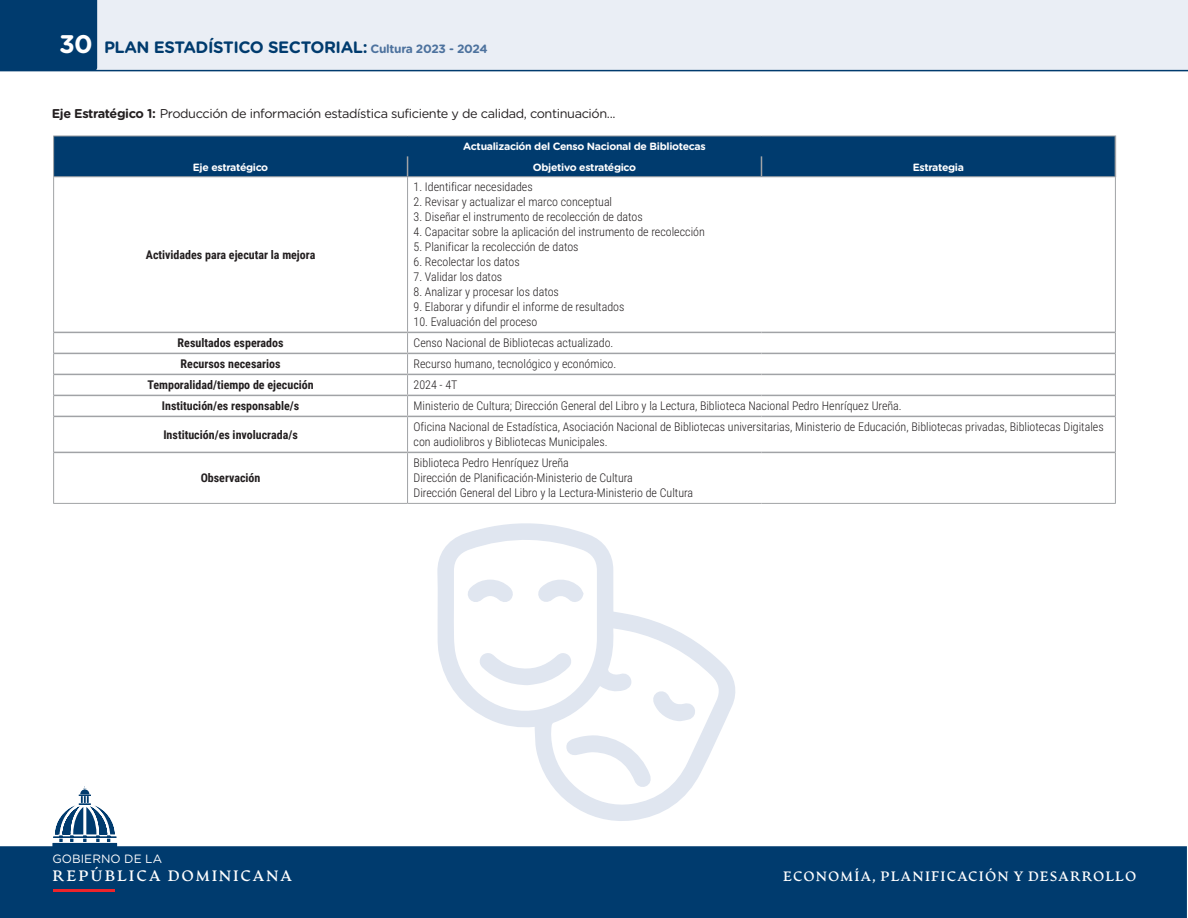
<style>
.page{position:relative;width:1188px;height:918px;background:#fff}
.page>*{position:absolute;margin:0;border:0;box-sizing:border-box;transform-origin:0 0}
.t1{font:700 16.5px "Gotham Rounded";letter-spacing:-.025em;color:#003b6e}
.t2{font:700 15px "Artifex CF";letter-spacing:.11em;color:#fff}
.t3{font:700 13.5px "Artifex CF";letter-spacing:.075em;color:#fff}
.Cuadro{font:12.75px "Gotham Rounded";letter-spacing:-.03em;color:#231f20}
.Cuerpo_de_texto{font:300 12px/15px "Roboto Condensed";color:#231f20}
.Cuerpo_de_texto-2{font:700 12px "Roboto Condensed";color:#231f20}
.t4{font:12px "Gotham Rounded";color:#fff}
.Cuadro-2{font:700 10.5px "Gotham Rounded";letter-spacing:-.03em;color:#fff}
.s1{font-size:25.5px;color:#fff}
.s2{font-size:12px;color:#4d729e}
.s3{font-weight:700}
</style>
<div class="page">
<div style="left:97px;top:0;width:1091px;height:70px;background:#eaeef5"></div>
<div style="left:0;top:0;width:97px;height:70px;background:#003b6e"></div>
<hr style="left:0;top:70px;width:1188px;height:1px;background:#003b6e">
<div style="left:0;top:843px;width:1187px;height:75px;background:#003b6e"></div>
<hr style="left:53px;top:889px;width:62px;height:3px;background:#ed242a">
<svg style="left:53px;top:786px;width:63px;height:56px"></svg>
<hr style="left:53px;top:177px;width:1px;height:155px;background:#a1a3a6">
<hr style="left:407px;top:177px;width:1px;height:155px;background:#a1a3a6">
<hr style="left:1115px;top:177px;width:1px;height:155px;background:#a1a3a6">
<svg style="left:53px;top:332px;width:1px;height:84px"></svg>
<svg style="left:407px;top:333px;width:1px;height:83px"></svg>
<svg style="left:1115px;top:332px;width:1px;height:84px"></svg>
<hr style="left:53px;top:416px;width:1px;height:36px;background:#a1a3a6">
<hr style="left:407px;top:417px;width:1px;height:35px;background:#a1a3a6">
<hr style="left:1115px;top:416px;width:1px;height:36px;background:#a1a3a6">
<hr style="left:53px;top:452px;width:1px;height:51px;background:#a1a3a6">
<hr style="left:407px;top:453px;width:1px;height:50px;background:#a1a3a6">
<hr style="left:1115px;top:452px;width:1px;height:51px;background:#a1a3a6">
<hr style="left:53px;top:503px;width:355px;height:1px;background:#a1a3a6">
<hr style="left:408px;top:503px;width:353px;height:1px;background:#a1a3a6">
<hr style="left:761px;top:503px;width:355px;height:1px;background:#a1a3a6">
<hr style="left:54px;top:332px;width:354px;height:1px;background:#a1a3a6">
<hr style="left:408px;top:332px;width:353px;height:1px;background:#a1a3a6">
<hr style="left:761px;top:332px;width:354px;height:1px;background:#a1a3a6">
<hr style="left:54px;top:353px;width:354px;height:1px;background:#a1a3a6">
<hr style="left:408px;top:353px;width:353px;height:1px;background:#a1a3a6">
<hr style="left:761px;top:353px;width:354px;height:1px;background:#a1a3a6">
<hr style="left:54px;top:374px;width:354px;height:1px;background:#a1a3a6">
<hr style="left:408px;top:374px;width:353px;height:1px;background:#a1a3a6">
<hr style="left:761px;top:374px;width:354px;height:1px;background:#a1a3a6">
<hr style="left:54px;top:395px;width:354px;height:1px;background:#a1a3a6">
<hr style="left:408px;top:395px;width:353px;height:1px;background:#a1a3a6">
<hr style="left:761px;top:395px;width:354px;height:1px;background:#a1a3a6">
<hr style="left:54px;top:416px;width:354px;height:1px;background:#a1a3a6">
<hr style="left:408px;top:416px;width:353px;height:1px;background:#a1a3a6">
<hr style="left:761px;top:416px;width:354px;height:1px;background:#a1a3a6">
<hr style="left:54px;top:452px;width:354px;height:1px;background:#a1a3a6">
<hr style="left:408px;top:452px;width:353px;height:1px;background:#a1a3a6">
<hr style="left:761px;top:452px;width:354px;height:1px;background:#a1a3a6">
<div style="left:53px;top:136px;width:1063px;height:41px;background:#003b6e"></div>
<svg style="left:437px;top:523px;width:299px;height:298px"></svg>
<svg style="left:479px;top:653px;width:93px;height:32px"></svg>
<svg style="left:467px;top:580px;width:47px;height:23px"></svg>
<svg style="left:537px;top:577px;width:47px;height:26px"></svg>
<svg style="left:566px;top:735px;width:86px;height:53px"></svg>
<svg style="left:652px;top:690px;width:44px;height:31px"></svg>
<h1 class="t1" style="left:59px;top:35px;width:430px"><span class="s1">30</span> PLAN ESTADÍSTICO SECTORIAL: <span class="s2">Cultura 2023 - 2024</span></h1>
<p class="Cuadro" style="left:52px;top:105px;width:565px"><span class="s3">Eje Estratégico 1:</span> Producción de información estadística suficiente y de calidad, continuación...</p>
<p class="Cuadro-2" style="left:463px;top:139px;width:244px">Actualización del Censo Nacional de Bibliotecas</p>
<p class="Cuadro-2" style="left:193px;top:159px;width:77px">Eje estratégico</p>
<p class="Cuadro-2" style="left:533px;top:159px;width:105px">Objetivo estratégico</p>
<p class="Cuadro-2" style="left:913px;top:159px;width:53px">Estrategia</p>
<p class="Cuerpo_de_texto-2" style="left:146px;top:246px;width:171px">Actividades para ejecutar la mejora</p>
<p class="Cuerpo_de_texto" style="left:414px;top:179px;width:121px">1. Identificar necesidades</p>
<p class="Cuerpo_de_texto" style="left:414px;top:194px;width:200px">2. Revisar y actualizar el marco conceptual</p>
<p class="Cuerpo_de_texto" style="left:414px;top:209px;width:231px">3. Diseñar el instrumento de recolección de datos</p>
<p class="Cuerpo_de_texto" style="left:414px;top:224px;width:293px">4. Capacitar sobre la aplicación del instrumento de recolección</p>
<p class="Cuerpo_de_texto" style="left:414px;top:239px;width:167px">5. Planificar la recolección de datos</p>
<p class="Cuerpo_de_texto" style="left:414px;top:254px;width:108px">6. Recolectar los datos</p>
<p class="Cuerpo_de_texto" style="left:414px;top:269px;width:90px">7. Validar los datos</p>
<p class="Cuerpo_de_texto" style="left:414px;top:284px;width:147px">8. Analizar y procesar los datos</p>
<p class="Cuerpo_de_texto" style="left:414px;top:299px;width:212px">9. Elaborar y difundir el informe de resultados</p>
<p class="Cuerpo_de_texto" style="left:414px;top:314px;width:125px">10. Evaluación del proceso</p>
<p class="Cuerpo_de_texto-2" style="left:178px;top:335px;width:107px">Resultados esperados</p>
<p class="Cuerpo_de_texto" style="left:414px;top:335px;width:201px">Censo Nacional de Bibliotecas actualizado.</p>
<p class="Cuerpo_de_texto-2" style="left:181px;top:356px;width:101px">Recursos necesarios</p>
<p class="Cuerpo_de_texto" style="left:414px;top:356px;width:204px">Recurso humano, tecnológico y económico.</p>
<p class="Cuerpo_de_texto-2" style="left:147px;top:377px;width:168px">Temporalidad/tiempo de ejecución</p>
<p class="Cuerpo_de_texto" style="left:414px;top:377px;width:45px">2024 - 4T</p>
<p class="Cuerpo_de_texto-2" style="left:162px;top:398px;width:139px">Institución/es responsable/s</p>
<p class="Cuerpo_de_texto" style="left:414px;top:398px;width:490px">Ministerio de Cultura; Dirección General del Libro y la Lectura, Biblioteca Nacional Pedro Henríquez Ureña.</p>
<p class="Cuerpo_de_texto-2" style="left:163px;top:426px;width:136px">Institución/es involucrada/s</p>
<p class="Cuerpo_de_texto" style="left:414px;top:419px;width:692px">Oficina Nacional de Estadística, Asociación Nacional de Bibliotecas universitarias, Ministerio de Educación, Bibliotecas privadas, Bibliotecas Digitales con audiolibros y Bibliotecas Municipales.</p>
<p class="Cuerpo_de_texto-2" style="left:201px;top:470px;width:61px">Observación</p>
<p class="Cuerpo_de_texto" style="left:414px;top:455px;width:281px">Biblioteca Pedro Henríquez Ureña<br>Dirección de Planificación-Ministerio de Cultura<br>Dirección General del Libro y la Lectura-Ministerio de Cultura</p>
<p class="t4" style="left:53px;top:851px;width:111px">GOBIERNO DE LA</p>
<p class="t2" style="left:53px;top:867px;width:241px">REPÚBLICA DOMINICANA</p>
<p class="t3" style="left:783px;top:868px;width:355px">ECONOMÍA, PLANIFICACIÓN Y DESARROLLO</p>
</div>
